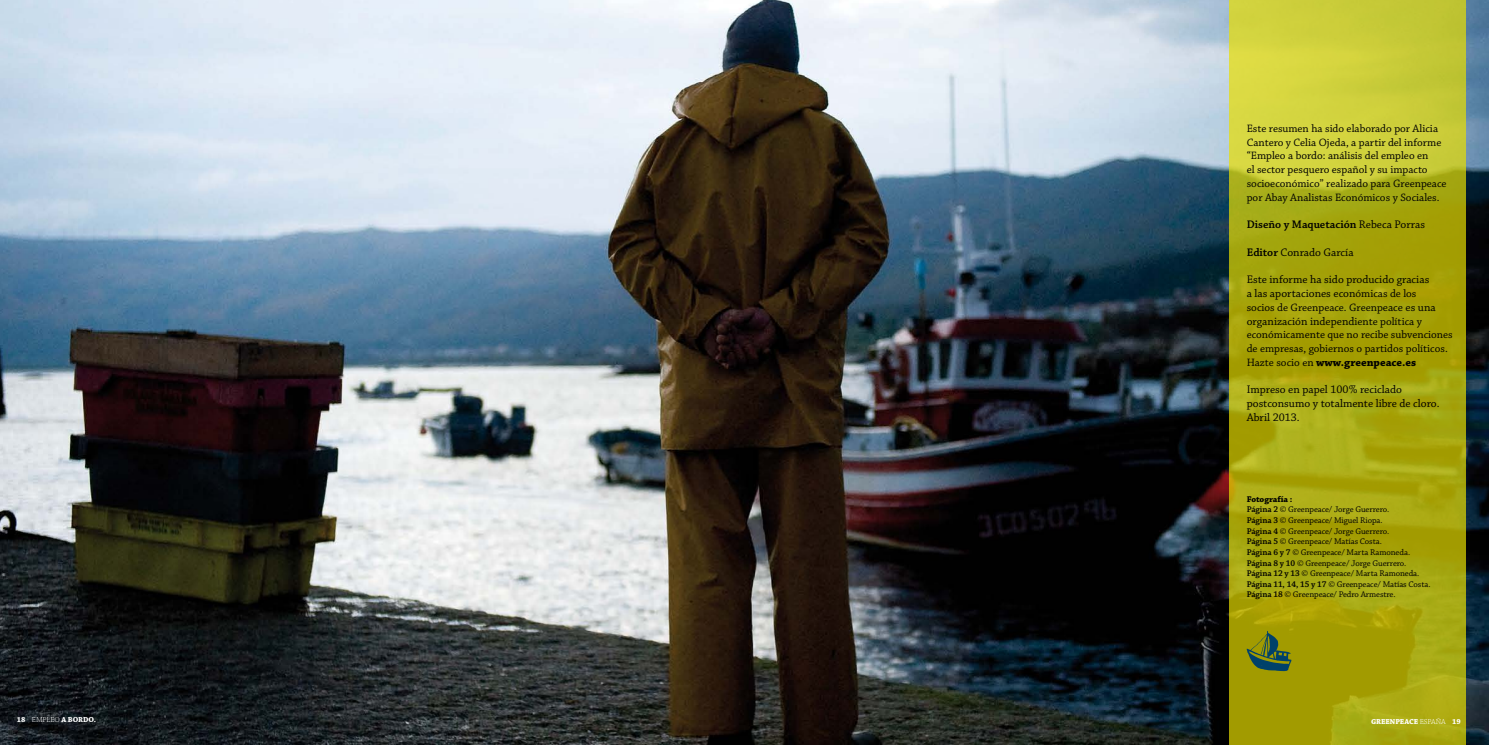
<style>
.page{position:relative;width:1489px;height:745px;background:#fff}
.page>*{position:absolute;margin:0;border:0;box-sizing:border-box;transform-origin:0 0}
.t1{font:11.5px/13.8px "Chaparral Pro";color:#000}
.t2{font:600 11.5px "Chaparral Pro";color:#000}
.t3{font:11.25px/13.8px "Chaparral Pro";color:#000}
.t4{font:8.75px/10.6px "Chaparral Pro";letter-spacing:-.01em;color:#000}
.t5{font:700 7.62px "Chaparral Pro";letter-spacing:-.005em;color:#fff}
.s1{font-weight:400}
.s2{font-weight:600}
.s3{font-size:11.25px}
.s4{font-size:11.5px}
.s5{font-weight:700}
.s6{font-weight:300}
</style>
<div class="page">
<img style="left:0;top:0;width:1488px;height:744px">
<svg style="left:1228px;top:0;width:237px;height:744px;background:#afae17"></svg>
<svg style="left:1246px;top:630px;width:45px;height:40px;background:#647828"></svg>
<p class="t3" style="left:1246px;top:122px;width:201px">Este resumen ha sido elaborado por Alicia Cantero y Celia Ojeda, a partir del informe “Empleo a bordo: análisis del empleo en<br>el sector pesquero español y su impacto socioeconómico” realizado para Greenpeace por Abay Analistas Económicos y Sociales.</p>
<p class="t2" style="left:1246px;top:218px;width:180px">Diseño y Maquetación <span class="s1">Rebeca Porras</span></p>
<p class="t1" style="left:1246px;top:245px;width:108px"><span class="s2">Editor</span> Conrado García</p>
<p class="t1" style="left:1246px;top:273px;width:184px">Este informe ha sido producido gracias a las aportaciones econ<span class="s3">ómicas de los</span></p>
<p class="t3" style="left:1246px;top:300px;width:190px">socios de Greenpeace. Greenp<span class="s4">eace es una</span></p>
<p class="t1" style="left:1246px;top:314px;width:177px">organización independ<span class="s3">iente política y</span></p>
<p class="t3" style="left:1246px;top:328px;width:207px">económicamente que no recibe subvenciones de empresas, gobiernos o partidos políticos.<br>Hazte socio en <span class="s5">www.greenpeace.es</span></p>
<p class="t1" style="left:1246px;top:383px;width:194px">Impreso en papel 100% reciclado postconsumo y totalmente libre de cloro.<br>Abril 2013.</p>
<p class="t4" style="left:1246px;top:493px;width:185px"><span class="s5">Fotografía :<br></span><span class="s2">Página 2</span> © Greenpeace/ Jorge Guerrero.<br><span class="s2">Página 3</span> © Greenpeace/ Miguel Riopa.<br><span class="s2">Página 4</span> © Greenpeace/ Jorge Guerrero.<br><span class="s2">Página 5</span> © Greenpeace/ Matías Costa.<br><span class="s2">Página 6 y 7</span> © Greenpeace/ Marta Ramoneda.<br><span class="s2">Página 8 y 10</span> © Greenpeace/ Jorge Guerrero.<br><span class="s2">Página 12 y 13</span> © Greenpeace/ Marta Ramoneda.<br><span class="s2">Página 11, 14, 15 y 17</span> © Greenpeace/ Matías Costa.<br><span class="s2">Página 18</span> © Greenpeace/ Pedro Armestre.</p>
<p class="t5" style="left:17px;top:714px;width:81px">18 <span class="s6">eMPLEO</span> A BORDO.</p>
<p class="t5" style="left:1370px;top:716px;width:91px">GREENPEACE <span class="s6">ESPAÑA</span> 19</p>
</div>
